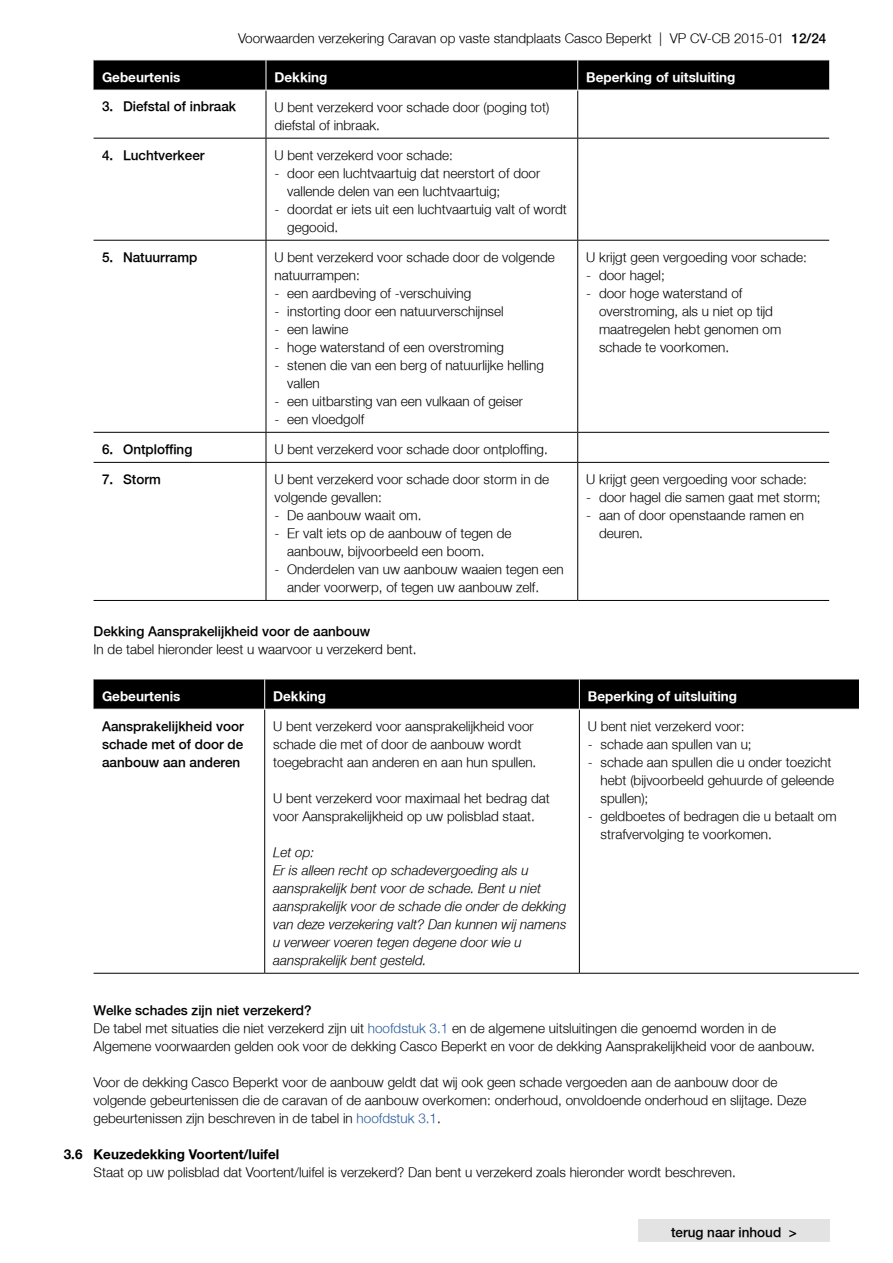
<style>
.page{position:relative;width:893px;height:1263px;background:#fff}
.page>*{position:absolute;margin:0;border:0;box-sizing:border-box;transform-origin:0 0}
.t1{font:300 13.5px/18px "Fortis Helvetica";color:#000}
.t2{font:italic 300 13.5px/18px "Fortis Helvetica";color:#000}
.t3{font:300 13.5px/18px "Fortis Helvetica";color:#000;text-align:justify}
.t4{font:700 13.5px "Fortis Helvetica";color:#fff}
.t5{font:700 13.5px "Fortis Helvetica";color:#000}
.s1{font-style:inherit}
.s2{color:#275b9b}
</style>
<div class="page">
<div style="left:638px;top:1219px;width:192px;height:23px;background:#e3e3e3"></div>
<div style="left:94px;top:61px;width:735px;height:29px;background:#000"></div>
<hr style="left:266px;top:241px;width:1px;height:191px;background:#000">
<hr style="left:577px;top:241px;width:1px;height:191px;background:#000">
<svg style="left:266px;top:433px;width:1px;height:29px"></svg>
<svg style="left:577px;top:433px;width:1px;height:29px"></svg>
<hr style="left:94px;top:240px;width:172px;height:1px;background:#000">
<hr style="left:266px;top:240px;width:312px;height:1px;background:#000">
<hr style="left:578px;top:240px;width:251px;height:1px;background:#000">
<hr style="left:266px;top:90px;width:1px;height:48px;background:#000">
<hr style="left:577px;top:90px;width:1px;height:48px;background:#000">
<hr style="left:94px;top:432px;width:172px;height:1px;background:#000">
<hr style="left:266px;top:432px;width:312px;height:1px;background:#000">
<hr style="left:578px;top:432px;width:251px;height:1px;background:#000">
<hr style="left:94px;top:462px;width:172px;height:1px;background:#000">
<hr style="left:266px;top:462px;width:312px;height:1px;background:#000">
<hr style="left:578px;top:462px;width:251px;height:1px;background:#000">
<hr style="left:94px;top:600px;width:172px;height:1px;background:#000">
<hr style="left:266px;top:600px;width:312px;height:1px;background:#000">
<hr style="left:578px;top:600px;width:251px;height:1px;background:#000">
<hr style="left:266px;top:463px;width:1px;height:137px;background:#000">
<hr style="left:577px;top:463px;width:1px;height:137px;background:#000">
<hr style="left:94px;top:138px;width:172px;height:1px;background:#000">
<hr style="left:266px;top:138px;width:312px;height:1px;background:#000">
<hr style="left:578px;top:138px;width:251px;height:1px;background:#000">
<hr style="left:266px;top:139px;width:1px;height:101px;background:#000">
<hr style="left:577px;top:139px;width:1px;height:101px;background:#000">
<hr style="left:266px;top:60px;width:1px;height:30px;background:#fff">
<hr style="left:266px;top:90px;width:312px;height:1px;background:#fff">
<hr style="left:577px;top:60px;width:1px;height:30px;background:#fff">
<div style="left:94px;top:680px;width:765px;height:29px;background:#000"></div>
<hr style="left:94px;top:973px;width:171px;height:1px;background:#000">
<hr style="left:265px;top:973px;width:314px;height:1px;background:#000">
<hr style="left:579px;top:973px;width:280px;height:1px;background:#000">
<hr style="left:264px;top:709px;width:1px;height:264px;background:#000">
<hr style="left:579px;top:709px;width:1px;height:264px;background:#000">
<hr style="left:264px;top:679px;width:1px;height:30px;background:#fff">
<hr style="left:579px;top:679px;width:1px;height:30px;background:#fff">
<hr style="left:94px;top:709px;width:171px;height:1px;background:#fff">
<hr style="left:579px;top:709px;width:280px;height:1px;background:#fff">
<p class="t1" style="left:238px;top:29px;width:590px">Voorwaarden verzekering Caravan op vaste standplaats Casco Beperkt | VP CV-CB 2015-01 <span class="s1">12/24</span></p>
<p class="t4" style="left:102px;top:68px;width:80px">Gebeurtenis</p>
<p class="t4" style="left:274px;top:68px;width:54px">Dekking</p>
<p class="t4" style="left:586px;top:68px;width:151px">Beperking of uitsluiting</p>
<p class="t3" style="left:102px;top:98px;width:136px">3. Diefstal of inbraak</p>
<p class="t1" style="left:274px;top:98px;width:276px">U bent verzekerd voor schade door (poging tot) diefstal of inbraak.</p>
<p class="t3" style="left:102px;top:146px;width:104px">4. Luchtverkeer</p>
<p class="t1" style="left:274px;top:146px;width:180px">U bent verzekerd voor schade:</p>
<p class="t1" style="left:287px;top:164px;width:255px;text-indent:-13px">- door een luchtvaartuig dat neerstort of door vallende delen van een luchtvaartuig;</p>
<p class="t1" style="left:287px;top:200px;width:281px;text-indent:-13px">- doordat er iets uit een luchtvaartuig valt of wordt gegooid.</p>
<p class="t3" style="left:102px;top:248px;width:97px">5. Natuurramp</p>
<p class="t1" style="left:274px;top:248px;width:282px">U bent verzekerd voor schade door de volgende natuurrampen:</p>
<p class="t1" style="left:274px;top:284px;width:198px">- een aardbeving of -verschuiving</p>
<p class="t1" style="left:274px;top:302px;width:231px">- instorting door een natuurverschijnsel</p>
<p class="t1" style="left:274px;top:320px;width:76px">- een lawine</p>
<p class="t1" style="left:274px;top:338px;width:231px">- hoge waterstand of een overstroming</p>
<p class="t1" style="left:287px;top:356px;width:258px;text-indent:-13px">- stenen die van een berg of natuurlijke helling vallen</p>
<p class="t1" style="left:274px;top:392px;width:250px">- een uitbarsting van een vulkaan of geiser</p>
<p class="t1" style="left:274px;top:410px;width:91px">- een vloedgolf</p>
<p class="t1" style="left:586px;top:248px;width:222px">U krijgt geen vergoeding voor schade:</p>
<p class="t1" style="left:586px;top:266px;width:80px">- door hagel;</p>
<p class="t1" style="left:599px;top:284px;width:184px;text-indent:-13px">- door hoge waterstand of overstroming, als u niet op tijd maatregelen hebt genomen om schade te voorkomen.</p>
<p class="t3" style="left:102px;top:440px;width:92px">6. Ontploffing</p>
<p class="t1" style="left:275px;top:440px;width:275px">U bent verzekerd voor schade door ontploffing.</p>
<p class="t3" style="left:102px;top:471px;width:60px">7. Storm</p>
<p class="t1" style="left:275px;top:470px;width:276px">U bent verzekerd voor schade door storm in de volgende gevallen:</p>
<p class="t1" style="left:275px;top:506px;width:149px">- De aanbouw waait om.</p>
<p class="t1" style="left:287px;top:524px;width:226px;text-indent:-13px">- Er valt iets op de aanbouw of tegen de aanbouw, bijvoorbeeld een boom.</p>
<p class="t1" style="left:287px;top:560px;width:278px;text-indent:-13px">- Onderdelen van uw aanbouw waaien tegen een ander voorwerp, of tegen uw aanbouw zelf.</p>
<p class="t1" style="left:586px;top:470px;width:222px">U krijgt geen vergoeding voor schade:</p>
<p class="t1" style="left:586px;top:488px;width:236px">- door hagel die samen gaat met storm;</p>
<p class="t1" style="left:599px;top:506px;width:207px;text-indent:-13px">- aan of door openstaande ramen en deuren.</p>
<p class="t3" style="left:94px;top:623px;width:278px">Dekking Aansprakelijkheid voor de aanbouw</p>
<p class="t1" style="left:94px;top:641px;width:324px">In de tabel hieronder leest u waarvoor u verzekerd bent.</p>
<p class="t4" style="left:102px;top:687px;width:80px">Gebeurtenis</p>
<p class="t4" style="left:273px;top:687px;width:54px">Dekking</p>
<p class="t4" style="left:588px;top:687px;width:151px">Beperking of uitsluiting</p>
<p class="t3" style="left:102px;top:717px;width:143px">Aansprakelijkheid voor schade met of door de aanbouw aan anderen</p>
<p class="t1" style="left:273px;top:717px;width:265px">U bent verzekerd voor aansprakelijkheid voor schade die met of door de aanbouw wordt toegebracht aan anderen en aan hun spullen.</p>
<p class="t1" style="left:273px;top:789px;width:278px">U bent verzekerd voor maximaal het bedrag dat voor Aansprakelijkheid op uw polisblad staat.</p>
<p class="t2" style="left:273px;top:843px;width:295px">Let op:<br>Er is alleen recht op schadevergoeding als u aansprakelijk bent voor de schade. Bent u niet aansprakelijk voor de schade die onder de dekking van deze verzekering valt? Dan kunnen wij namens u verweer voeren tegen degene door wie u aansprakelijk bent gesteld.</p>
<p class="t1" style="left:588px;top:717px;width:158px">U bent niet verzekerd voor:</p>
<p class="t1" style="left:588px;top:735px;width:165px">- schade aan spullen van u;</p>
<p class="t1" style="left:601px;top:753px;width:235px;text-indent:-13px">- schade aan spullen die u onder toezicht hebt (bijvoorbeeld gehuurde of geleende spullen);</p>
<p class="t1" style="left:601px;top:807px;width:238px;text-indent:-13px">- geldboetes of bedragen die u betaalt om strafvervolging te voorkomen.</p>
<p class="t1" style="left:94px;top:1001px;width:723px"><span class="s1">Welke schades zijn niet verzekerd?<br></span>De tabel met situaties die niet verzekerd zijn uit <span class="s2">hoofdstuk 3.1</span> en de algemene uitsluitingen die genoemd worden in de<br>Algemene voorwaarden gelden ook voor de dekking Casco Beperkt en voor de dekking Aansprakelijkheid voor de aanbouw.</p>
<p class="t1" style="left:94px;top:1073px;width:715px">Voor de dekking Casco Beperkt voor de aanbouw geldt dat wij ook geen schade vergoeden aan de aanbouw door de volgende gebeurtenissen die de caravan of de aanbouw overkomen: onderhoud, onvoldoende onderhoud en slijtage. Deze gebeurtenissen zijn beschreven in de tabel in <span class="s2">hoofdstuk 3.1</span>.</p>
<p class="t5" style="left:64px;top:1145px;width:217px">3.6 Keuzedekking Voortent/luifel</p>
<p class="t1" style="left:94px;top:1163px;width:644px">Staat op uw polisblad dat Voortent/luifel is verzekerd? Dan bent u verzekerd zoals hieronder wordt beschreven.</p>
<p class="t3" style="left:671px;top:1224px;width:127px">terug naar inhoud &gt;</p>
</div>
